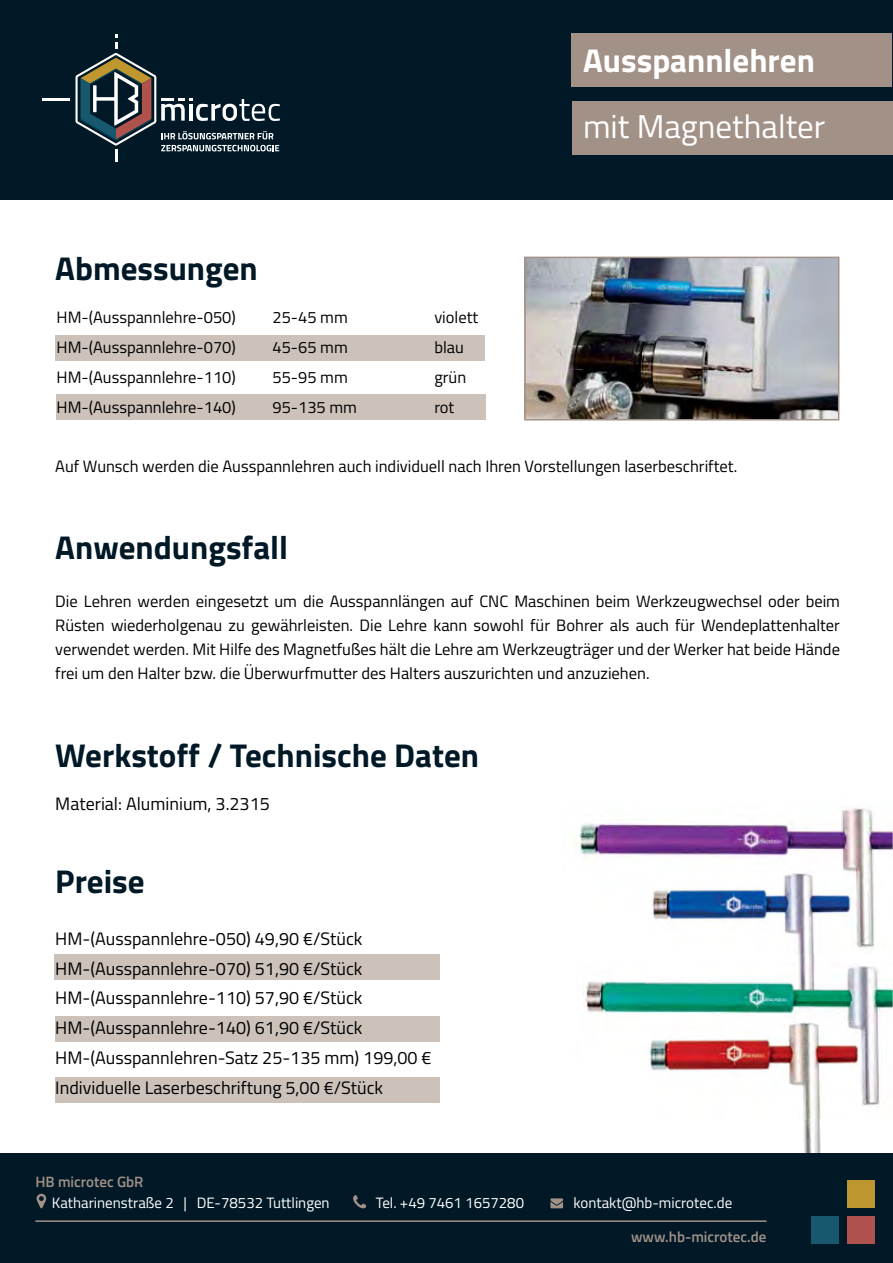
<style>
.page{position:relative;width:893px;height:1263px;background:#fff}
.page>*{position:absolute;margin:0;border:0;box-sizing:border-box;transform-origin:0 0}
.t1{font:700 33px "Titillium";color:#011927}
.t2{font:33px "Titillium";color:#fff}
.t3{font:700 33px "Titillium";color:#fff}
.t4{font:18px/30px "Titillium";color:#000}
.t5{font:16.5px/24px "Titillium";color:#000;text-align:justify}
.t6{font:15px "Titillium";color:#fff}
.t7{font:600 15px "Titillium";color:#a19186}
</style>
<div class="page">
<div style="left:55px;top:1077px;width:385px;height:26px;background:#ccc2ba"></div>
<img style="left:803px;top:1119px;width:18px;height:34px">
<div style="left:54px;top:954px;width:386px;height:26px;background:#ccc2ba"></div>
<div style="left:55px;top:1016px;width:385px;height:25px;background:#ccc2ba"></div>
<div style="left:0;top:0;width:893px;height:200px;background:#011927"></div>
<hr style="left:43px;top:98px;width:27px;height:2px;background:#fff">
<svg style="left:75px;top:34px;width:205px;height:128px"></svg>
<div style="left:0;top:1153px;width:893px;height:110px;background:#011927"></div>
<div style="left:811px;top:1217px;width:27px;height:27px;background:#17586e"></div>
<div style="left:848px;top:1217px;width:27px;height:27px;background:#af524d"></div>
<div style="left:848px;top:1180px;width:27px;height:27px;background:#bd962f"></div>
<div style="left:572px;top:33px;width:320px;height:54px;background:#a19186"></div>
<hr style="left:35px;top:1220px;width:731px;height:2px;background:#a19186">
<svg style="left:37px;top:1194px;width:9px;height:14px"></svg>
<svg style="left:353px;top:1195px;width:13px;height:13px"></svg>
<svg style="left:550px;top:1198px;width:13px;height:10px"></svg>
<div style="left:573px;top:102px;width:320px;height:53px;background:#a19186"></div>
<div style="left:57px;top:394px;width:429px;height:26px;background:#ccc2ba"></div>
<div style="left:55px;top:335px;width:430px;height:25px;background:#ccc2ba"></div>
<img style="left:574px;top:808px;width:319px;height:141px">
<img style="left:645px;top:866px;width:213px;height:98px">
<img style="left:583px;top:964px;width:310px;height:143px">
<img style="left:640px;top:1013px;width:222px;height:106px">
<img style="left:527px;top:260px;width:309px;height:157px">
<div style="left:524px;top:257px;width:315px;height:163px;border:2px solid #a19186"></div>
<h1 class="t1" style="left:55px;top:256px;width:204px">Abmessungen</h1>
<p class="t5" style="left:57px;top:307px;width:181px">HM-(Ausspannlehre-050)</p>
<p class="t5" style="left:272px;top:307px;width:77px">25-45 mm</p>
<p class="t5" style="left:434px;top:307px;width:45px">violett</p>
<p class="t5" style="left:57px;top:337px;width:181px">HM-(Ausspannlehre-070)</p>
<p class="t5" style="left:272px;top:337px;width:77px">45-65 mm</p>
<p class="t5" style="left:434px;top:337px;width:31px">blau</p>
<p class="t5" style="left:57px;top:367px;width:181px">HM-(Ausspannlehre-110)</p>
<p class="t5" style="left:272px;top:367px;width:77px">55-95 mm</p>
<p class="t5" style="left:434px;top:367px;width:33px">grün</p>
<p class="t5" style="left:57px;top:397px;width:181px">HM-(Ausspannlehre-140)</p>
<p class="t5" style="left:272px;top:397px;width:86px">95-135 mm</p>
<p class="t5" style="left:434px;top:397px;width:21px">rot</p>
<h1 class="t3" style="left:583px;top:49px;width:233px">Ausspannlehren</h1>
<h1 class="t2" style="left:583px;top:115px;width:244px">mit Magnethalter</h1>
<p class="t5" style="left:55px;top:456px;width:683px">Auf Wunsch werden die Ausspannlehren auch individuell nach Ihren Vorstellungen laserbeschriftet.</p>
<h1 class="t1" style="left:55px;top:536px;width:234px">Anwendungsfall</h1>
<p class="t5" style="left:55px;top:591px;width:786px">Die Lehren werden eingesetzt um die Ausspannlängen auf CNC Maschinen beim Werkzeugwechsel oder beim Rüsten wiederholgenau zu gewährleisten. Die Lehre kann sowohl für Bohrer als auch für Wendeplattenhalter verwendet werden. Mit Hilfe des Magnetfußes hält die Lehre am Werkzeugträger und der Werker hat beide Hände frei um den Halter bzw. die Überwurfmutter des Halters auszurichten und anzuziehen.</p>
<h1 class="t1" style="left:55px;top:743px;width:425px">Werkstoff / Technische Daten</h1>
<p class="t4" style="left:55px;top:791px;width:216px">Material: Aluminium, 3.2315</p>
<h1 class="t1" style="left:55px;top:869px;width:91px">Preise</h1>
<p class="t4" style="left:55px;top:925px;width:378px">HM-(Ausspannlehre-050) 49,90 €/Stück HM-(Ausspannlehre-070) 51,90 €/Stück HM-(Ausspannlehre-110) 57,90 €/Stück HM-(Ausspannlehre-140) 61,90 €/Stück HM-(Ausspannlehren-Satz 25-135 mm) 199,00 € Individuelle Laserbeschriftung 5,00 €/Stück</p>
<p class="t7" style="left:35px;top:1173px;width:110px">HB microtec GbR</p>
<p class="t6" style="left:52px;top:1198px;width:279px">Katharinenstraße 2 | DE-78532 Tuttlingen</p>
<p class="t6" style="left:376px;top:1198px;width:150px">Tel. +49 7461 1657280</p>
<p class="t6" style="left:573px;top:1198px;width:160px">kontakt@hb-microtec.de</p>
<p class="t7" style="left:631px;top:1228px;width:137px">www.hb-microtec.de</p>
</div>
